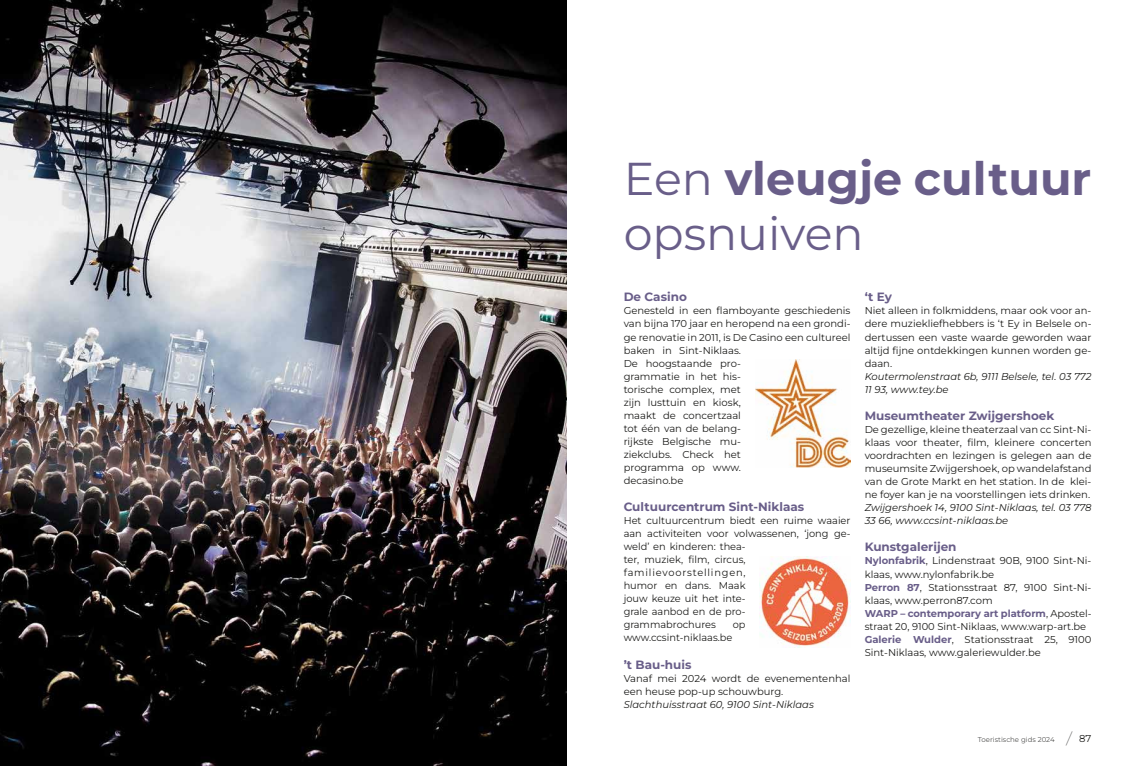
<style>
.page{position:relative;width:1134px;height:766px;background:#fff}
.page>*{position:absolute;margin:0;border:0;box-sizing:border-box;transform-origin:0 0}
.t1{font:700 46px/55.2px "Montserrat";color:#695e89}
.t2{font:700 12px "Montserrat";color:#695e89}
.t3{font:10px/13px "Montserrat";color:#1d1d1b}
.t4{font:italic 10px/13px "Montserrat";color:#1d1d1b}
.t5{font:7px "Montserrat";color:#575756}
.s1{font-weight:400}
.s2{font-weight:700;color:#695e89}
.s3{font-style:italic;font-size:15px}
.s4{font-size:10px;color:#1d1d1b}
</style>
<div class="page">
<img style="left:0;top:0;width:567px;height:765px">
<img style="left:755px;top:359px;width:95px;height:108px">
<img style="left:760px;top:556px;width:90px;height:91px">
<h1 class="t1" style="left:624px;top:149px;width:469px"><span class="s1">Een</span> vleugje cultuur <span class="s1">opsnuiven</span></h1>
<p class="t2" style="left:624px;top:288px;width:65px">De Casino</p>
<p class="t3" style="left:624px;top:304px;width:228px">Genesteld in een flamboyante geschiedenis van bijna 170 jaar en heropend na een grondi&shy;ge renovatie in 2011, is De Casino een cultureel baken in Sint-Niklaas.<br>De hoogstaande pro-<br>grammatie in het his-<br>torische complex, met<br>zijn lusttuin en kiosk,<br>maakt de concertzaal<br>tot één van de belang-<br>rijkste Belgische mu-<br>ziekclubs. Check het<br>programma op www.<br>decasino.be</p>
<p class="t2" style="left:624px;top:498px;width:182px">Cultuurcentrum Sint-Niklaas</p>
<p class="t3" style="left:624px;top:513px;width:228px">Het cultuurcentrum biedt een ruime waaier aan activiteiten voor volwassenen, ‘jong ge&shy;weld’ en kinderen: thea-<br>ter, muziek, film, circus, familievoorstellingen,<br>humor en dans. Maak<br>jouw keuze uit het inte-<br>grale aanbod en de pro-<br>grammabrochures</p>
<p class="t2" style="left:865px;top:288px;width:29px">‘t Ey</p>
<p class="t3" style="left:865px;top:304px;width:228px;text-align:justify">Niet alleen in folkmiddens, maar ook voor an&shy;dere muziekliefhebbers is ‘t Ey in Belsele on&shy;dertussen een vaste waarde geworden waar altijd fijne ontdekkingen kunnen worden ge&shy;daan.</p>
<p class="t4" style="left:865px;top:369px;width:228px">Koutermolenstraat 6b, 9111 Belsele, tel. 03 772<br>11 93, www.tey.be</p>
<p class="t2" style="left:865px;top:407px;width:191px">Museumtheater Zwijgershoek</p>
<p class="t3" style="left:865px;top:422px;width:228px;text-align:justify">De gezellige, kleine theaterzaal van cc Sint-Ni&shy;klaas voor theater, film, kleinere concerten voordrachten en lezingen is gelegen aan de museumsite Zwijgershoek, op wandelafstand van de Grote Markt en het station. In de klei&shy;ne foyer kan je na voorstellingen iets drinken.</p>
<p class="t4" style="left:865px;top:500px;width:228px">Zwijgershoek 14, 9100 Sint-Niklaas, tel. 03 778<br>33 66, www.ccsint-niklaas.be</p>
<p class="t2" style="left:865px;top:538px;width:93px">Kunstgalerijen</p>
<p class="t3" style="left:865px;top:554px;width:228px"><span class="s2">Nylonfabrik</span>, Lindenstraat 90B, 9100 Sint-Ni&shy;klaas, www.nylonfabrik.be<br><span class="s2">Perron 87</span>, Stationsstraat 87, 9100 Sint-Ni&shy;klaas, www.perron87.com<br><span class="s2">WARP – contemporary art platform</span>, Apostel&shy;straat 20, 9100 Sint-Niklaas, www.warp-art.be <span class="s2">Galerie Wulder</span>, Stationsstraat 25, 9100<br>Sint-Niklaas, www.galeriewulder.be</p>
<p class="t3" style="left:733px;top:617px;width:14px">op</p>
<p class="t3" style="left:624px;top:630px;width:110px">www.ccsint-niklaas.be</p>
<p class="t2" style="left:624px;top:655px;width:69px">’t Bau-huis</p>
<p class="t3" style="left:624px;top:671px;width:228px">Vanaf mei 2024 wordt de evenementenhal een heuse pop-up schouwburg.</p>
<p class="t4" style="left:624px;top:697px;width:192px">Slachthuisstraat 60, 9100 Sint-Niklaas</p>
<p class="t5" style="left:978px;top:734px;width:115px">Toeristische gids 2024 <span class="s3">/</span> <span class="s4">87</span></p>
</div>
